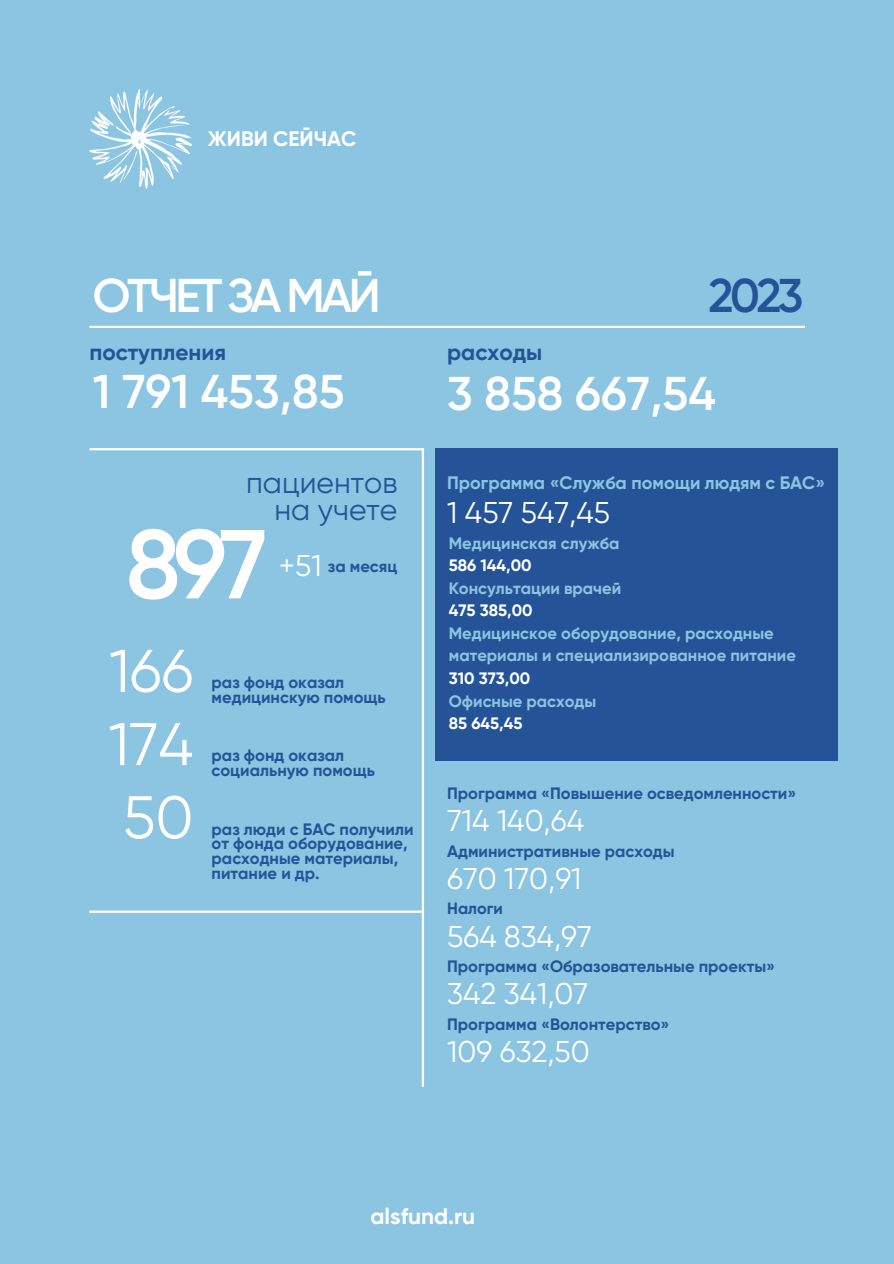
<style>
.page{position:relative;width:894px;height:1264px;background:#fff}
.page>*{position:absolute;margin:0;border:0;box-sizing:border-box;transform-origin:0 0}
.t1{font:600 97.5px "Gilroy";color:#fff}
.t2{font:60px "Gilroy";color:#fff}
.t3{font:600 47.25px "Gilroy";color:#fff}
.t4{font:600 47.25px "Gilroy";letter-spacing:-.075em;color:#fff}
.t5{font:600 47.25px "Gilroy";color:#245497}
.t6{font:30px "Gilroy";color:#fff}
.t7{font:30px "Gilroy";color:#245497}
.t8{font:700 22.5px "Gilroy";color:#245497}
.t9{font:700 22.5px "Gilroy";color:#fff}
.t10{font:700 21px "Gilroy";color:#fff}
.t11{font:700 18px "Gilroy";color:#8bc5e1}
.t12{font:700 16.5px/14.7px "Gilroy";color:#245497}
.t13{font:700 16.5px/22.5px "Gilroy";color:#8bc5e1}
.t14{font:700 16.5px "Gilroy";color:#fff}
.t15{font:700 16.35px "Gilroy";color:#245497}
</style>
<div class="page">
<div style="left:0;top:0;width:893px;height:1263px;background:#8bc5e1"></div>
<img style="left:89px;top:89px;width:103px;height:99px">
<hr style="left:89px;top:326px;width:715px;height:2px;background:#fff">
<hr style="left:89px;top:448px;width:335px;height:2px;background:#fff">
<hr style="left:89px;top:910px;width:335px;height:2px;background:#fff">
<hr style="left:421px;top:448px;width:3px;height:638px;background:#fff">
<div style="left:435px;top:448px;width:402px;height:312px;background:#245497"></div>
<p class="t10" style="left:208px;top:126px;width:150px">ЖИВИ СЕЙЧАС</p>
<p class="t4" style="left:93px;top:267px;width:289px">ОТЧЕТ ЗА МАЙ</p>
<p class="t5" style="left:708px;top:267px;width:96px">2023</p>
<p class="t8" style="left:89px;top:338px;width:138px">поступления</p>
<p class="t8" style="left:447px;top:338px;width:97px">расходы</p>
<p class="t3" style="left:93px;top:364px;width:253px">1 791 453,85</p>
<p class="t7" style="left:246px;top:465px;width:153px">пациентов</p>
<p class="t7" style="left:274px;top:492px;width:124px">на учете</p>
<p class="t6" style="left:279px;top:548px;width:44px">+51</p>
<p class="t12" style="left:328px;top:559px;width:71px">за месяц</p>
<p class="t1" style="left:126px;top:507px;width:143px">897</p>
<p class="t2" style="left:109px;top:636px;width:86px">166</p>
<p class="t2" style="left:109px;top:710px;width:86px">174</p>
<p class="t2" style="left:123px;top:783px;width:72px">50</p>
<p class="t12" style="left:211px;top:675px;width:134px">раз фонд оказал</p>
<p class="t12" style="left:211px;top:690px;width:175px">медицинскую помощь</p>
<p class="t12" style="left:211px;top:748px;width:134px">раз фонд оказал</p>
<p class="t12" style="left:211px;top:763px;width:165px">социальную помощь</p>
<p class="t12" style="left:211px;top:821px;width:203px">раз люди с БАС получили от фонда оборудование, расходные материалы, питание и др.</p>
<p class="t3" style="left:447px;top:366px;width:270px">3 858 667,54</p>
<p class="t11" style="left:447px;top:472px;width:379px">Программа «Служба помощи людям с БАС»</p>
<p class="t6" style="left:447px;top:495px;width:164px">1 457 547,45</p>
<p class="t13" style="left:448px;top:532px;width:172px">Медицинская служба</p>
<p class="t14" style="left:448px;top:555px;width:84px">586 144,00</p>
<p class="t13" style="left:448px;top:577px;width:174px">Консультации врачей</p>
<p class="t14" style="left:448px;top:601px;width:85px">475 385,00</p>
<p class="t13" style="left:448px;top:622px;width:348px">Медицинское оборудование, расходные материалы и специализированное питание</p>
<p class="t14" style="left:448px;top:668px;width:83px">310 373,00</p>
<p class="t13" style="left:448px;top:689px;width:149px">Офисные расходы</p>
<p class="t14" style="left:448px;top:713px;width:75px">85 645,45</p>
<p class="t12" style="left:447px;top:786px;width:350px">Программа «Повышение осведомленности»</p>
<p class="t6" style="left:447px;top:803px;width:138px">714 140,64</p>
<p class="t12" style="left:447px;top:843px;width:229px">Административные расходы</p>
<p class="t6" style="left:447px;top:861px;width:136px">670 170,91</p>
<p class="t15" style="left:447px;top:898px;width:57px">Налоги</p>
<p class="t6" style="left:447px;top:919px;width:146px">564 834,97</p>
<p class="t12" style="left:447px;top:958px;width:329px">Программа «Образовательные проекты»</p>
<p class="t6" style="left:447px;top:976px;width:142px">342 341,07</p>
<p class="t12" style="left:447px;top:1016px;width:224px">Программа «Волонтерство»</p>
<p class="t6" style="left:447px;top:1034px;width:144px">109 632,50</p>
<p class="t9" style="left:370px;top:1202px;width:106px">alsfund.ru</p>
</div>
